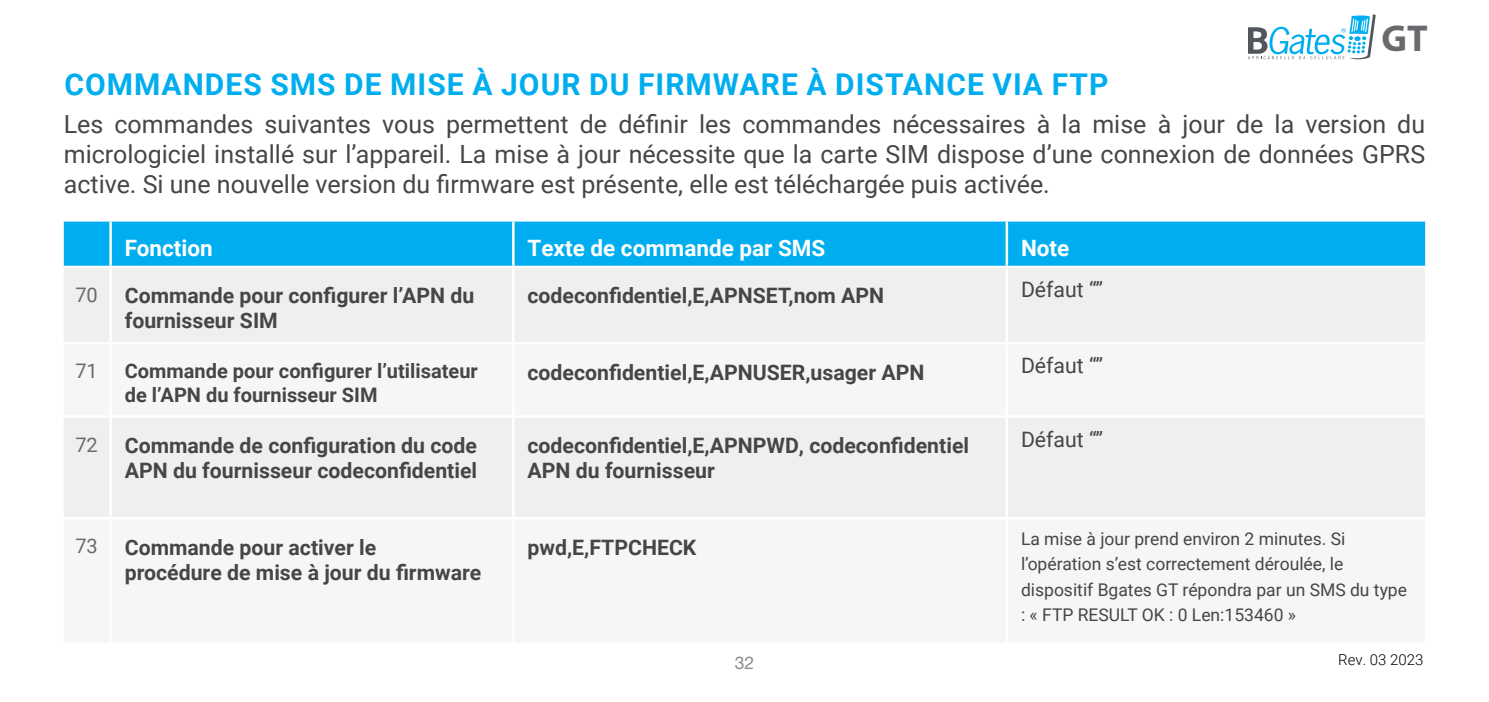
<style>
.page{position:relative;width:1489px;height:702px;background:#fff}
.page>*{position:absolute;margin:0;border:0;box-sizing:border-box;transform-origin:0 0}
.t1{font:700 37.5px "Myriad Pro";color:#696a6d}
.t2{font:700 30px "Roboto";letter-spacing:.035em;color:#00aeef}
.t3{font:25px/30px "Roboto";color:#464547;text-align:justify}
.t4{font:700 22.5px "Roboto";color:#fff}
.t5{font:700 21.25px/25.5px "Roboto";color:#464547}
.t6{font:21.25px "Roboto";color:#464547}
.t7{font:700 20px/24px "Roboto";color:#464547}
.t8{font:20px "Roboto";color:#696a6d}
.t9{font:17.5px/25px "Roboto";color:#464547}
.t10{font:17.5px "Helvetica Neue LT Std";color:#8a8c8e}
.t11{font:300 15px "Roboto";color:#000}
</style>
<div class="page">
<svg style="left:1248px;top:14px;width:127px;height:46px"></svg>
<div style="left:64px;top:221px;width:1360px;height:45px;background:#00aeef"></div>
<div style="left:64px;top:268px;width:1360px;height:74px;background:#efeff0"></div>
<div style="left:64px;top:418px;width:1360px;height:99px;background:#efeff0"></div>
<hr style="left:109px;top:221px;width:3px;height:45px;background:#fff">
<hr style="left:512px;top:221px;width:2px;height:45px;background:#fff">
<hr style="left:1005px;top:221px;width:3px;height:45px;background:#fff">
<hr style="left:109px;top:268px;width:3px;height:74px;background:#fff">
<hr style="left:512px;top:268px;width:2px;height:74px;background:#fff">
<hr style="left:1005px;top:268px;width:3px;height:74px;background:#fff">
<hr style="left:109px;top:417px;width:3px;height:100px;background:#fff">
<hr style="left:512px;top:417px;width:2px;height:100px;background:#fff">
<hr style="left:1005px;top:417px;width:3px;height:100px;background:#fff">
<h1 class="t1" style="left:1381px;top:14px;width:48px">GT</h1>
<h2 class="t2" style="left:64px;top:64px;width:1045px">COMMANDES SMS DE MISE À JOUR DU FIRMWARE À DISTANCE VIA FTP</h2>
<p class="t3" style="left:64px;top:108px;width:1362px">Les commandes suivantes vous permettent de définir les commandes nécessaires à la mise à jour de la version du micrologiciel installé sur l’appareil. La mise à jour nécessite que la carte SIM dispose d’une connexion de données GPRS active. Si une nouvelle version du firmware est présente, elle est téléchargée puis activée.</p>
<p class="t4" style="left:125px;top:232px;width:90px">Fonction</p>
<p class="t4" style="left:527px;top:232px;width:299px">Texte de commande par SMS</p>
<p class="t4" style="left:1020px;top:232px;width:50px">Note</p>
<p class="t8" style="left:75px;top:281px;width:24px">70</p>
<p class="t5" style="left:125px;top:282px;width:351px">Commande pour configurer l’APN du fournisseur SIM</p>
<p class="t5" style="left:527px;top:282px;width:358px">codeconfidentiel,E,APNSET,nom APN</p>
<p class="t6" style="left:1020px;top:274px;width:84px">Défaut “”</p>
<p class="t8" style="left:75px;top:357px;width:24px">71</p>
<p class="t7" style="left:125px;top:358px;width:354px">Commande pour configurer l’utilisateur de l’APN du fournisseur SIM</p>
<p class="t5" style="left:527px;top:358px;width:398px">codeconfidentiel,E,APNUSER,usager APN</p>
<p class="t6" style="left:1020px;top:351px;width:84px">Défaut “”</p>
<p class="t8" style="left:75px;top:430px;width:24px">72</p>
<p class="t5" style="left:125px;top:432px;width:354px">Commande de configuration du code<br>APN du fournisseur codeconfidentiel</p>
<p class="t5" style="left:527px;top:432px;width:443px">codeconfidentiel,E,APNPWD, codeconfidentiel<br>APN du fournisseur</p>
<p class="t6" style="left:1020px;top:424px;width:84px">Défaut “”</p>
<p class="t8" style="left:75px;top:532px;width:24px">73</p>
<p class="t5" style="left:125px;top:533px;width:358px">Commande pour activer le<br>procédure de mise à jour du firmware</p>
<p class="t5" style="left:527px;top:533px;width:170px">pwd,E,FTPCHECK</p>
<p class="t9" style="left:1020px;top:526px;width:387px">La mise à jour prend environ 2 minutes. Si l’opération s’est correctement déroulée, le dispositif Bgates GT répondra par un SMS du type : « FTP RESULT OK : 0 Len:153460 »</p>
<p class="t10" style="left:734px;top:652px;width:21px">32</p>
<p class="t11" style="left:1338px;top:648px;width:87px">Rev. 03 2023</p>
</div>
